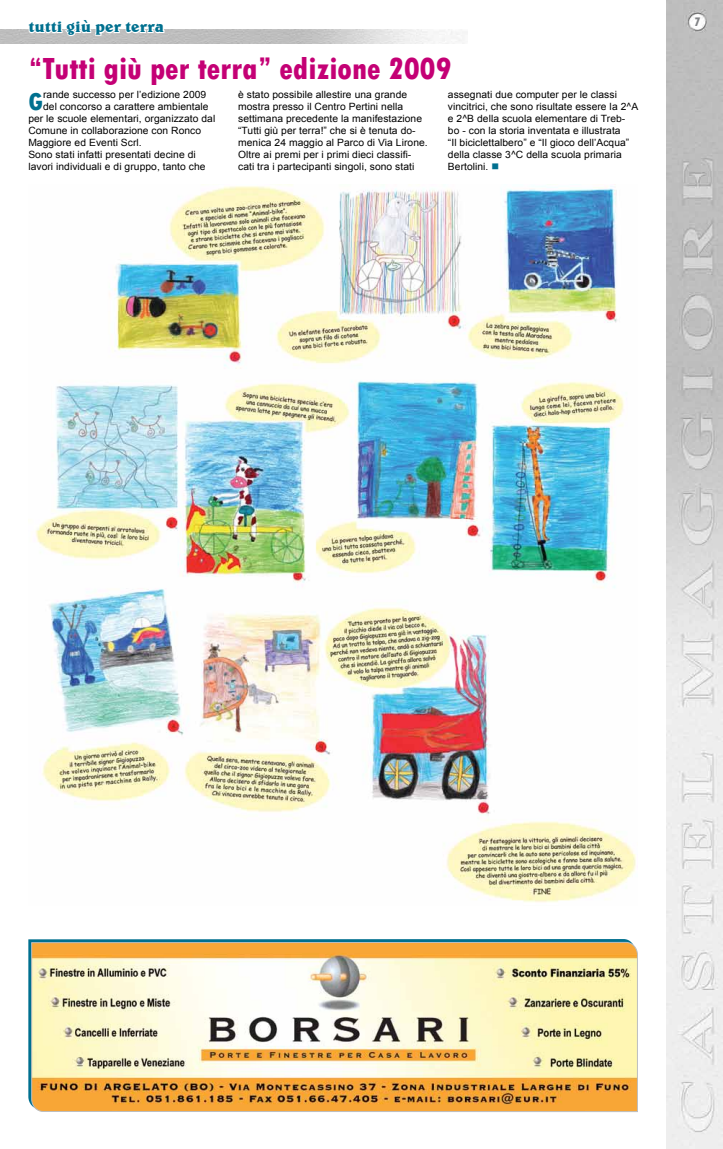
<style>
.page{position:relative;width:723px;height:1149px;background:#fff}
.page>*{position:absolute;margin:0;border:0;box-sizing:border-box;transform-origin:0 0}
.t1{font:800 condensed 32px "Tw Cen";color:#c40075}
.t2{font:800 condensed 25.6px "Tw Cen";color:#00708f}
.t3{font:700 16px "Belwe BT";color:#00708f}
.t4{font:800 condensed 13px "Tw Cen";color:#808285}
.t5{font:10px/12px "Arial";letter-spacing:.005em;color:#000}
.s1{color:#00708f}
</style>
<div class="page">
<img style="left:31px;top:941px;width:607px;height:171px">
<img style="left:666px;top:0;width:57px;height:1148px">
<img style="left:0;top:30px;width:468px;height:14px">
<svg style="left:27px;top:29px;width:138px;height:9px"></svg>
<img style="left:35px;top:184px;width:601px;height:718px">
<h3 class="t3" style="left:28px;top:16px;width:137px">tutti giù per terra</h3>
<h3 class="t4" style="left:694px;top:14px;width:8px">7</h3>
<h1 class="t1" style="left:28px;top:49px;width:424px">“Tutti giù per terra” edizione 2009</h1>
<h2 class="t2" style="left:28px;top:87px;width:16px">G</h2>
<p class="t5" style="left:43px;top:89px;width:165px">rande successo per l’edizione 2009</p>
<p class="t5" style="left:238px;top:89px;width:191px">è stato possibile allestire una grande mostra presso il Centro Pertini nella settimana precedente la manifestazione “Tutti giù per terra!” che si è tenuta do&shy;menica 24 maggio al Parco di Via Lirone.<br>Oltre ai premi per i primi dieci classifi&shy;cati tra i partecipanti singoli, sono stati</p>
<p class="t5" style="left:448px;top:89px;width:192px">assegnati due computer per le classi vincitrici, che sono risultate essere la 2^A e 2^B della scuola elementare di Treb&shy;bo - con la storia inventata e illustrata<br>“Il biciclettalbero” e “Il gioco dell’Acqua” della classe 3^C della scuola primaria Bertolini. <span class="s1">■</span></p>
<p class="t5" style="left:43px;top:101px;width:167px">del concorso a carattere ambientale</p>
<p class="t5" style="left:28px;top:113px;width:188px">per le scuole elementari, organizzato dal</p>
<p class="t5" style="left:28px;top:125px;width:174px">Comune in collaborazione con Ronco</p>
<p class="t5" style="left:28px;top:137px;width:115px">Maggiore ed Eventi Scrl.</p>
<p class="t5" style="left:28px;top:149px;width:169px">Sono stati infatti presentati decine di</p>
<p class="t5" style="left:28px;top:161px;width:179px">lavori individuali e di gruppo, tanto che</p>
</div>
